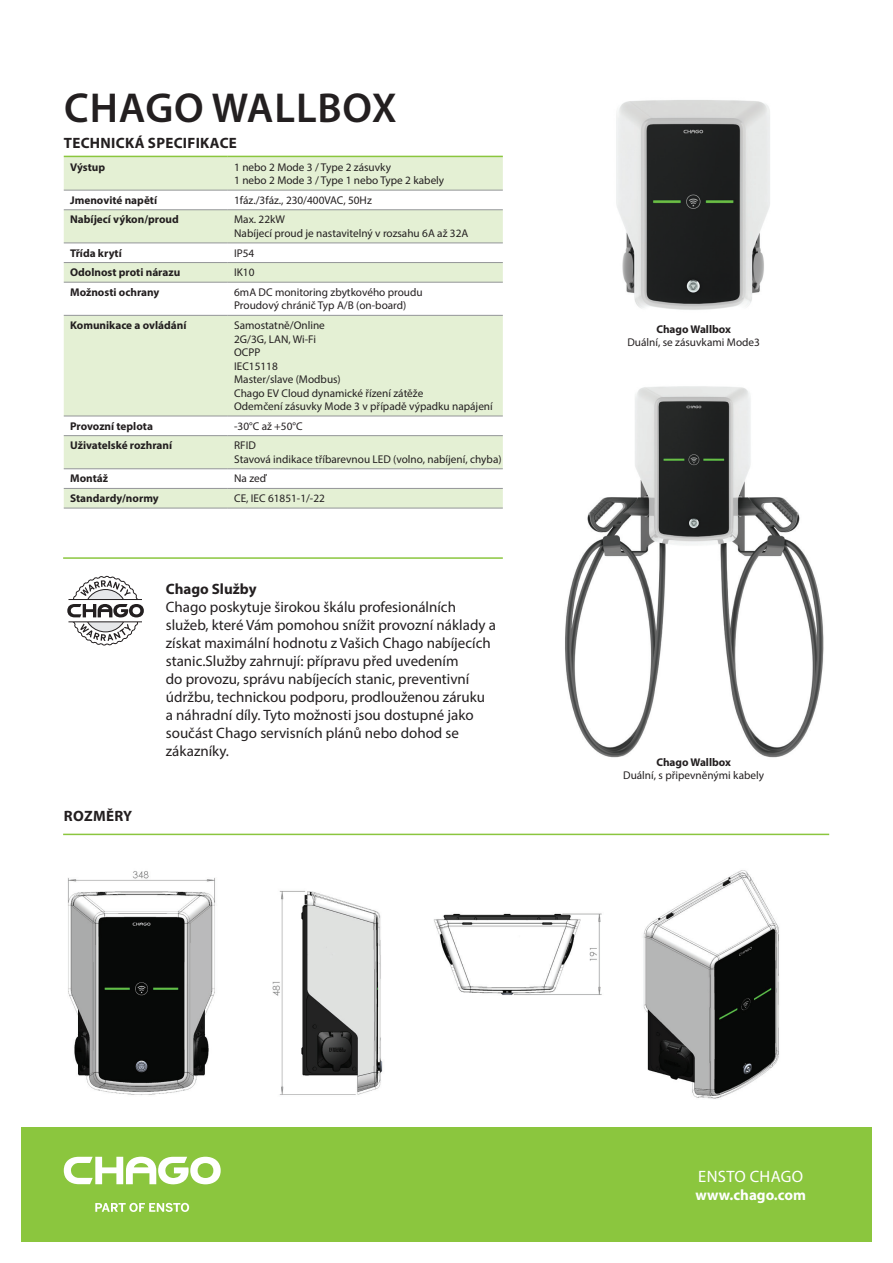
<style>
.page{position:relative;width:893px;height:1263px;background:#fff}
.page>*{position:absolute;margin:0;border:0;box-sizing:border-box;transform-origin:0 0}
.t1{font:600 42px "Myriad Pro";letter-spacing:.02em;color:#231f20}
.t2{font:16.5px "Myriad Pro";letter-spacing:.02em;color:#fff}
.t3{font:15px/18px "Myriad Pro";color:#231f20}
.t4{font:700 15px "Myriad Pro";letter-spacing:.02em;color:#231f20}
.t5{font:700 15px "Myriad Pro";color:#fff}
.t6{font:700 15px "Myriad Pro";color:#231f20}
.t7{font:11.25px/13.5px "Myriad Pro";color:#231f20}
.t8{font:700 11.25px "Myriad Pro";color:#231f20}
</style>
<div class="page">
<img style="left:565px;top:386px;width:259px;height:372px">
<img style="left:434px;top:870px;width:345px;height:229px">
<img style="left:68px;top:871px;width:315px;height:224px">
<div style="left:21px;top:1127px;width:851px;height:115px;background:#8bc63e"></div>
<div style="left:64px;top:157px;width:439px;height:33px;background:#e4f0d4"></div>
<svg style="left:64px;top:210px;width:439px;height:298px;fill:#e4f0d4"></svg>
<hr style="left:64px;top:190px;width:164px;height:1px;background:#939598">
<hr style="left:228px;top:190px;width:275px;height:1px;background:#939598">
<hr style="left:64px;top:209px;width:164px;height:1px;background:#939598">
<hr style="left:228px;top:209px;width:275px;height:1px;background:#939598">
<hr style="left:64px;top:243px;width:164px;height:1px;background:#939598">
<hr style="left:228px;top:243px;width:275px;height:1px;background:#939598">
<hr style="left:64px;top:262px;width:164px;height:1px;background:#939598">
<hr style="left:228px;top:262px;width:275px;height:1px;background:#939598">
<hr style="left:64px;top:282px;width:164px;height:1px;background:#939598">
<hr style="left:228px;top:282px;width:275px;height:1px;background:#939598">
<hr style="left:64px;top:315px;width:164px;height:1px;background:#939598">
<hr style="left:228px;top:315px;width:275px;height:1px;background:#939598">
<hr style="left:64px;top:416px;width:164px;height:1px;background:#939598">
<hr style="left:228px;top:416px;width:275px;height:1px;background:#939598">
<hr style="left:64px;top:435px;width:164px;height:1px;background:#939598">
<hr style="left:228px;top:435px;width:275px;height:1px;background:#939598">
<hr style="left:64px;top:468px;width:164px;height:1px;background:#939598">
<hr style="left:228px;top:468px;width:275px;height:1px;background:#939598">
<hr style="left:64px;top:488px;width:164px;height:1px;background:#939598">
<hr style="left:228px;top:488px;width:275px;height:1px;background:#939598">
<hr style="left:64px;top:508px;width:164px;height:1px;background:#939598">
<hr style="left:228px;top:508px;width:275px;height:1px;background:#939598">
<hr style="left:64px;top:156px;width:164px;height:1px;background:#8bc63e">
<hr style="left:228px;top:156px;width:275px;height:1px;background:#8bc63e">
<hr style="left:63px;top:557px;width:440px;height:2px;background:#8bc63e">
<svg style="left:67px;top:576px;width:77px;height:69px"></svg>
<hr style="left:68px;top:599px;width:74px;height:1px;background:#231f20">
<hr style="left:68px;top:622px;width:74px;height:1px;background:#231f20">
<svg style="left:64px;top:1157px;width:157px;height:28px"></svg>
<svg style="left:95px;top:1203px;width:94px;height:9px"></svg>
<img style="left:616px;top:100px;width:154px;height:210px">
<hr style="left:63px;top:834px;width:766px;height:1px;background:#8bc63e">
<h1 class="t1" style="left:64px;top:82px;width:334px">CHAGO WALLBOX</h1>
<h3 class="t4" style="left:64px;top:133px;width:175px">TECHNICKÁ SPECIFIKACE</h3>
<p class="t8" style="left:70px;top:160px;width:36px">Výstup</p>
<p class="t7" style="left:234px;top:160px;width:212px">1 nebo 2 Mode 3 / Type 2 zásuvky<br>1 nebo 2 Mode 3 / Type 1 nebo Type 2 kabely</p>
<p class="t8" style="left:70px;top:193px;width:88px">Jmenovité napětí</p>
<p class="t7" style="left:234px;top:193px;width:139px">1fáz./3fáz., 230/400VAC, 50Hz</p>
<p class="t8" style="left:70px;top:212px;width:110px">Nabíjecí výkon/proud</p>
<p class="t7" style="left:234px;top:213px;width:236px">Max. 22kW<br>Nabíjecí proud je nastavitelný v rozsahu 6A až 32A</p>
<p class="t8" style="left:70px;top:245px;width:53px">Třída krytí</p>
<p class="t7" style="left:234px;top:246px;width:22px">IP54</p>
<p class="t8" style="left:70px;top:265px;width:112px">Odolnost proti nárazu</p>
<p class="t7" style="left:234px;top:266px;width:22px">IK10</p>
<p class="t8" style="left:70px;top:285px;width:91px">Možnosti ochrany</p>
<p class="t7" style="left:234px;top:285px;width:190px">6mA DC monitoring zbytkového proudu<br>Proudový chránič Typ A/B (on-board)</p>
<p class="t8" style="left:70px;top:318px;width:118px">Komunikace a ovládání</p>
<p class="t7" style="left:234px;top:318px;width:260px">Samostatně/Online<br>2G/3G, LAN, Wi-Fi<br>OCPP<br>IEC15118<br>Master/slave (Modbus)<br>Chago EV Cloud dynamické řízení zátěže<br>Odemčení zásuvky Mode 3 v případě výpadku napájení</p>
<p class="t8" style="left:70px;top:419px;width:84px">Provozní teplota</p>
<p class="t7" style="left:234px;top:419px;width:70px">-30°C až +50°C</p>
<p class="t8" style="left:70px;top:438px;width:104px">Uživatelské rozhraní</p>
<p class="t7" style="left:234px;top:439px;width:269px">RFID<br>Stavová indikace tříbarevnou LED (volno, nabíjení, chyba)</p>
<p class="t8" style="left:70px;top:471px;width:39px">Montáž</p>
<p class="t7" style="left:234px;top:472px;width:34px">Na zeď</p>
<p class="t8" style="left:70px;top:491px;width:90px">Standardy/normy</p>
<p class="t7" style="left:234px;top:491px;width:92px">CE, IEC 61851-1/-22</p>
<h3 class="t4" style="left:64px;top:806px;width:70px">ROZMĚRY</h3>
<h3 class="t6" style="left:166px;top:579px;width:92px">Chago Služby</h3>
<p class="t3" style="left:166px;top:598px;width:332px">Chago poskytuje širokou škálu profesionálních služeb, které Vám pomohou snížit provozní náklady a získat maximální hodnotu z Vašich Chago nabíjecích stanic.Služby zahrnují: přípravu před uvedením<br>do provozu, správu nabíjecích stanic, preventivní údržbu, technickou podporu, prodlouženou záruku a náhradní díly. Tyto možnosti jsou dostupné jako součást Chago servisních plánů nebo dohod se zákazníky.</p>
<p class="t8" style="left:656px;top:321px;width:76px">Chago Wallbox</p>
<p class="t7" style="left:627px;top:335px;width:134px">Duální, se zásuvkami Mode3</p>
<p class="t8" style="left:656px;top:754px;width:76px">Chago Wallbox</p>
<p class="t7" style="left:623px;top:768px;width:143px">Duální, s připevněnými kabely</p>
<h2 class="t2" style="left:698px;top:1166px;width:106px">ENSTO CHAGO</h2>
<h3 class="t5" style="left:696px;top:1185px;width:112px">www.chago.com</h3>
</div>
